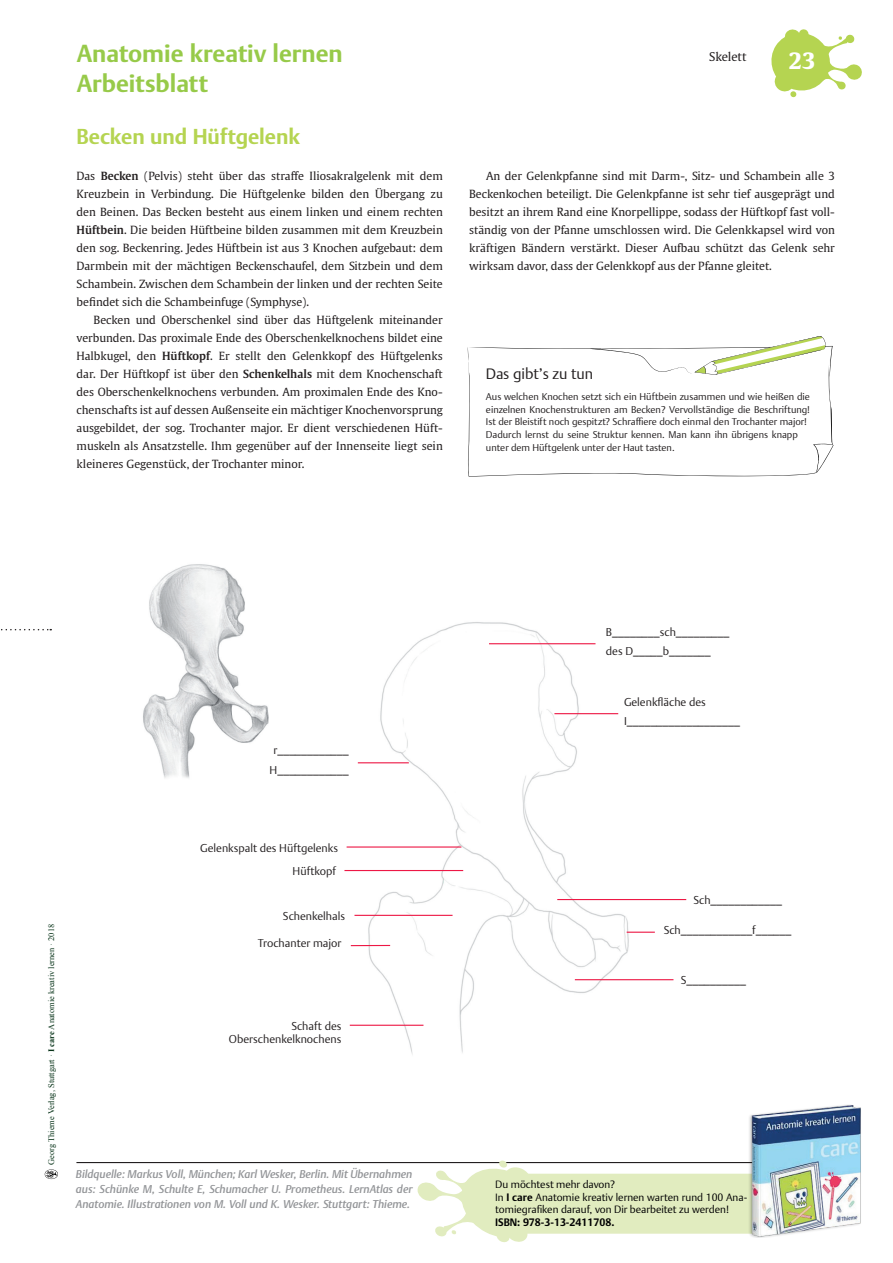
<style>
.page{position:relative;width:893px;height:1263px;background:#fff}
.page>*{position:absolute;margin:0;border:0;box-sizing:border-box;transform-origin:0 0}
.t1{font:700 24px "Thieme Argo 2011";color:#97ca49}
.t2{font:700 22.5px "Thieme Gulliver 2011";color:#fff}
.t3{font:700 21px "Thieme Argo 2011";color:#b5d451}
.t4{font:300 15px "Thieme Argo 2008";color:#231f20}
.t5{font:12px "Thieme Gulliver 2011";letter-spacing:-.01em;color:#231f20}
.t6{font:11.25px/18px "Thieme Gulliver 2011";color:#231f20;text-align:justify}
.t7{font:300 11.25px/19.5px "Thieme Argo 2011";color:#231f20}
.t8{font:italic 500 11.25px/15px "Thieme Argo 2011";color:#939598;text-align:justify}
.t9{font:300 10.5px/12.6px "Thieme Argo 2011";color:#000001}
.t10{font:700 10.5px "Thieme Argo 2011";color:#000001}
.t11{font:300 9.75px/12.8px "Thieme Argo 2011";color:#231f20}
.t12{font:8.4px "Times New Roman";color:#063217}
.s1{font-weight:600}
.s2{font-weight:700}
</style>
<div class="page">
<svg style="left:1px;top:629px;width:50px;height:1px"></svg>
<svg style="left:45px;top:1169px;width:13px;height:10px"></svg>
<svg style="left:771px;top:29px;width:91px;height:69px"></svg>
<hr style="left:76px;top:1162px;width:757px;height:1px;background:#231f20">
<svg style="left:468px;top:345px;width:365px;height:132px"></svg>
<svg style="left:590px;top:336px;width:237px;height:39px"></svg>
<svg style="left:813px;top:444px;width:20px;height:28px"></svg>
<img style="left:143px;top:564px;width:544px;height:491px">
<hr style="left:350px;top:1025px;width:73px;height:1px;background:#ed1845">
<hr style="left:354px;top:915px;width:99px;height:1px;background:#ed1845">
<hr style="left:344px;top:870px;width:119px;height:1px;background:#ed1845">
<hr style="left:347px;top:846px;width:114px;height:1px;background:#ed1845">
<hr style="left:358px;top:762px;width:51px;height:1px;background:#ed1845">
<svg style="left:627px;top:932px;width:28px;height:1px"></svg>
<hr style="left:554px;top:713px;width:64px;height:1px;background:#ed1845">
<hr style="left:557px;top:899px;width:129px;height:1px;background:#ed1845">
<hr style="left:575px;top:979px;width:98px;height:1px;background:#ed1845">
<hr style="left:489px;top:643px;width:106px;height:1px;background:#ed1845">
<hr style="left:351px;top:945px;width:39px;height:1px;background:#ed1845">
<svg style="left:416px;top:1160px;width:129px;height:83px"></svg>
<div style="left:492px;top:1177px;width:281px;height:54px;background:#e1ecbf;border-radius:4px"></div>
<div style="left:489px;top:1174px;width:287px;height:60px;border:6px solid #e1ecbf;border-radius:4px"></div>
<img style="left:747px;top:1105px;width:114px;height:132px">
<h1 class="t1" style="left:77px;top:37px;width:267px">Anatomie kreativ lernen</h1>
<h2 class="t2" style="left:789px;top:43px;width:28px">23</h2>
<h1 class="t1" style="left:77px;top:67px;width:133px">Arbeitsblatt</h1>
<p class="t5" style="left:709px;top:48px;width:39px">Skelett</p>
<h3 class="t3" style="left:77px;top:123px;width:225px">Becken und Hüftgelenk</h3>
<p class="t6" style="left:77px;top:166px;width:368px">Das <span class="s1">Becken</span> (Pelvis) steht über das straffe Iliosakralgelenk mit dem Kreuzbein in Verbindung. Die Hüftgelenke bilden den Übergang zu den Beinen. Das Becken besteht aus einem linken und einem rechten <span class="s1">Hüftbein</span>. Die beiden Hüftbeine bilden zusammen mit dem Kreuzbein den sog. Beckenring. Jedes Hüftbein ist aus 3 Knochen aufgebaut: dem Darmbein mit der mächtigen Beckenschaufel, dem Sitzbein und dem Schambein. Zwischen dem Schambein der linken und der rechten Seite befindet sich die Schambeinfuge (Symphyse).</p>
<p class="t6" style="left:77px;top:310px;width:368px;text-indent:17px">Becken und Oberschenkel sind über das Hüftgelenk miteinander verbunden. Das proximale Ende des Oberschenkelknochens bildet eine Halbkugel, den <span class="s1">Hüftkopf</span>. Er stellt den Gelenkkopf des Hüftgelenks dar. Der Hüftkopf ist über den <span class="s1">Schenkelhals</span> mit dem Knochenschaft des Oberschenkelknochens verbunden. Am proximalen Ende des Kno&shy;chenschafts ist auf dessen Außenseite ein mächtiger Knochenvorsprung ausgebildet, der sog. Trochanter major. Er dient verschiedenen Hüft&shy;muskeln als Ansatzstelle. Ihm gegenüber auf der Innenseite liegt sein kleineres Gegenstück, der Trochanter minor.</p>
<p class="t6" style="left:469px;top:166px;width:367px;text-indent:17px">An der Gelenkpfanne sind mit Darm-, Sitz- und Schambein alle 3<br>Beckenkochen beteiligt. Die Gelenkpfanne ist sehr tief ausgeprägt und besitzt an ihrem Rand eine Knorpellippe, sodass der Hüftkopf fast voll&shy;ständig von der Pfanne umschlossen wird. Die Gelenkkapsel wird von kräftigen Bändern verstärkt. Dieser Aufbau schützt das Gelenk sehr wirksam davor, dass der Gelenkkopf aus der Pfanne gleitet.</p>
<h3 class="t4" style="left:486px;top:363px;width:109px">Das gibt’s zu tun</h3>
<p class="t11" style="left:486px;top:390px;width:326px">Aus welchen Knochen setzt sich ein Hüftbein zusammen und wie heißen die einzelnen Knochenstrukturen am Becken? Vervollständige die Beschriftung!<br>Ist der Bleistift noch gespitzt? Schraffiere doch einmal den Trochanter major!<br>Dadurch lernst du seine Struktur kennen. Man kann ihn übrigens knapp unter dem Hüftgelenk unter der Haut tasten.</p>
<p class="t7" style="left:270px;top:740px;width:81px;text-align:center">r____________<br>H____________</p>
<p class="t12" style="left:46px;top:1165px;width:242px;rotate:-90deg">Georg Thieme Verlag, Stuttgart · <span class="s2">I care</span> Anatomie kreativ lernen · 2018</p>
<p class="t7" style="left:200px;top:838px;width:139px">Gelenkspalt des Hüftgelenks</p>
<p class="t7" style="left:293px;top:861px;width:45px">Hüftkopf</p>
<p class="t7" style="left:283px;top:906px;width:64px">Schenkelhals</p>
<p class="t7" style="left:258px;top:932px;width:85px">Trochanter major</p>
<p class="t7" style="left:229px;top:1019px;width:114px;line-height:13.5px;text-align:right">Schaft des<br>Oberschenkelknochens</p>
<p class="t8" style="left:76px;top:1166px;width:338px">Bildquelle: Markus Voll, München; Karl Wesker, Berlin. Mit Übernahmen aus: Schünke M, Schulte E, Schumacher U. Prometheus. LernAtlas der Anatomie. Illustrationen von M. Voll und K. Wesker. Stuttgart: Thieme.</p>
<p class="t7" style="left:606px;top:622px;width:125px">B________sch_________ des D_____b_______</p>
<p class="t7" style="left:624px;top:692px;width:117px">Gelenkfläche des<br>I___________________</p>
<p class="t7" style="left:693px;top:890px;width:90px">Sch____________</p>
<p class="t7" style="left:664px;top:920px;width:129px">Sch____________f______</p>
<p class="t7" style="left:681px;top:970px;width:67px">S__________</p>
<p class="t9" style="left:495px;top:1178px;width:254px">Du möchtest mehr davon?<br>In <span class="s2">I care</span> Anatomie kreativ lernen warten rund 100 Ana&shy;tomiegrafiken darauf, von Dir bearbeitet zu werden!</p>
<p class="t10" style="left:495px;top:1215px;width:121px">ISBN: 978-3-13-2411708.</p>
</div>
